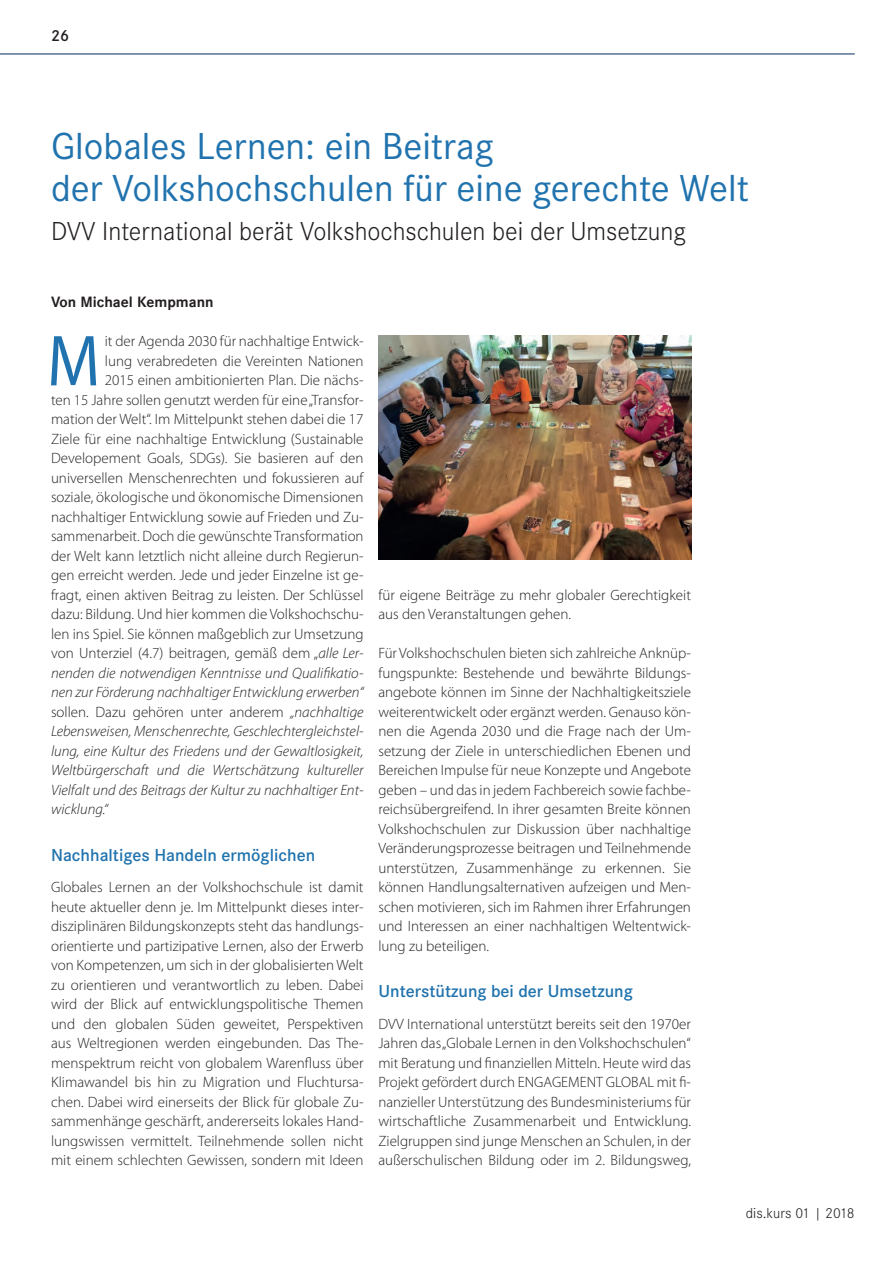
<style>
.page{position:relative;width:893px;height:1263px;background:#fff}
.page>*{position:absolute;margin:0;border:0;box-sizing:border-box;transform-origin:0 0}
._05A-Initial-Dossier{font:72.9px "Myriad Pro";color:#2073ae;scale:.9 1}
._01B-Headline-Doss{font:39px/42px "Corporate S";color:#2073ae}
._02B-Subline{font:300 27px "Corporate S";color:#231f20}
._04B-ZUE-Dossier{font:600 18px "Corporate S";color:#2073ae}
.t1{font:600 16.5px "Corporate S";color:#231f20}
._01A-fliesstext{font:300 15px/19.5px "Myriad Pro";color:#231f20;text-align:justify}
._05A-Initial-Dossier-2{font:300 15px "Myriad Pro";color:#231f20}
._05A-Initial-Dossier-3{font:italic 300 15px "Myriad Pro";color:#231f20}
.t2{font:300 15px "Corporate S";color:#231f20}
._04A-vonAutor{font:700 14.7px "Corporate SBQ";color:#231f20}
.s1{font-style:italic}
</style>
<div class="page">
<hr style="left:0;top:54px;width:855px;height:1px;background:#002a5c">
<img style="left:378px;top:335px;width:313px;height:224px">
<p class="t1" style="left:51px;top:26px;width:20px">26</p>
<p class="_01B-Headline-Doss" style="left:51px;top:126px;width:699px">Globales Lernen: ein Beitrag<br>der Volkshochschulen für eine gerechte Welt</p>
<p class="_02B-Subline" style="left:51px;top:216px;width:636px">DVV International berät Volkshochschulen bei der Umsetzung</p>
<p class="_04A-vonAutor" style="left:51px;top:293px;width:164px">Von Michael Kempmann</p>
<p class="_05A-Initial-Dossier" style="left:47px;top:316px;width:60px">M</p>
<p class="_05A-Initial-Dossier-2" style="left:105px;top:332px;width:260px">it der Agenda 2030 für nachhaltige Entwick-</p>
<p class="_05A-Initial-Dossier-2" style="left:105px;top:352px;width:260px">lung verabredeten die Vereinten Nationen</p>
<p class="_05A-Initial-Dossier-2" style="left:105px;top:371px;width:260px">2015 einen ambitionierten Plan. Die nächs-</p>
<p class="_05A-Initial-Dossier-2" style="left:51px;top:391px;width:314px">ten 15 Jahre sollen genutzt werden für eine „Transfor-</p>
<p class="_05A-Initial-Dossier-2" style="left:51px;top:410px;width:314px">mation der Welt“. Im Mittelpunkt stehen dabei die 17</p>
<p class="_05A-Initial-Dossier-2" style="left:51px;top:430px;width:314px">Ziele für eine nachhaltige Entwicklung (Sustainable</p>
<p class="_05A-Initial-Dossier-2" style="left:51px;top:449px;width:314px">Developement Goals, SDGs). Sie basieren auf den</p>
<p class="_05A-Initial-Dossier-2" style="left:51px;top:469px;width:314px">universellen Menschenrechten und fokussieren auf</p>
<p class="_05A-Initial-Dossier-2" style="left:51px;top:488px;width:314px">soziale, ökologische und ökonomische Dimensionen</p>
<p class="_05A-Initial-Dossier-2" style="left:51px;top:508px;width:314px">nachhaltiger Entwicklung sowie auf Frieden und Zu-</p>
<p class="_05A-Initial-Dossier-2" style="left:51px;top:527px;width:314px">sammenarbeit. Doch die gewünschte Transformation</p>
<p class="_05A-Initial-Dossier-2" style="left:51px;top:547px;width:314px">der Welt kann letztlich nicht alleine durch Regierun-</p>
<p class="_05A-Initial-Dossier-2" style="left:51px;top:566px;width:314px">gen erreicht werden. Jede und jeder Einzelne ist ge-</p>
<p class="_05A-Initial-Dossier-2" style="left:51px;top:586px;width:314px">fragt, einen aktiven Beitrag zu leisten. Der Schlüssel</p>
<p class="_05A-Initial-Dossier-2" style="left:51px;top:605px;width:314px">dazu: Bildung. Und hier kommen die Volkshochschu-</p>
<p class="_05A-Initial-Dossier-2" style="left:51px;top:625px;width:314px">len ins Spiel. Sie können maßgeblich zur Umsetzung</p>
<p class="_05A-Initial-Dossier-2" style="left:51px;top:644px;width:314px">von Unterziel (4.7) beitragen, gemäß dem „<span class="s1">alle Ler-</span></p>
<p class="_05A-Initial-Dossier-3" style="left:51px;top:664px;width:314px">nenden die notwendigen Kenntnisse und Qualifikatio-</p>
<p class="_05A-Initial-Dossier-3" style="left:51px;top:683px;width:314px">nen zur Förderung nachhaltiger Entwicklung erwerben“</p>
<p class="_05A-Initial-Dossier-2" style="left:51px;top:703px;width:314px">sollen. Dazu gehören unter anderem <span class="s1">„nachhaltige</span></p>
<p class="_05A-Initial-Dossier-3" style="left:51px;top:722px;width:314px">Lebensweisen, Menschenrechte, Geschlechtergleichstel-</p>
<p class="_05A-Initial-Dossier-3" style="left:51px;top:742px;width:314px">lung, eine Kultur des Friedens und der Gewaltlosigkeit,</p>
<p class="_05A-Initial-Dossier-3" style="left:51px;top:761px;width:314px">Weltbürgerschaft und die Wertschätzung kultureller</p>
<p class="_05A-Initial-Dossier-3" style="left:51px;top:781px;width:314px">Vielfalt und des Beitrags der Kultur zu nachhaltiger Ent-</p>
<p class="_05A-Initial-Dossier-3" style="left:51px;top:800px;width:58px">wicklung.“</p>
<p class="_04B-ZUE-Dossier" style="left:51px;top:845px;width:266px">Nachhaltiges Handeln ermöglichen</p>
<p class="_01A-fliesstext" style="left:51px;top:877px;width:314px">Globales Lernen an der Volkshochschule ist damit heute aktueller denn je. Im Mittelpunkt dieses inter&shy;disziplinären Bildungskonzepts steht das handlungs&shy;orientierte und partizipative Lernen, also der Erwerb von Kompetenzen, um sich in der globalisierten Welt zu orientieren und verantwortlich zu leben. Dabei wird der Blick auf entwicklungspolitische Themen und den globalen Süden geweitet, Perspektiven aus Weltregionen werden eingebunden. Das The&shy;menspektrum reicht von globalem Warenfluss über Klimawandel bis hin zu Migration und Fluchtursa&shy;chen. Dabei wird einerseits der Blick für globale Zu&shy;sammenhänge geschärft, andererseits lokales Hand&shy;lungswissen vermittelt. Teilnehmende sollen nicht mit einem schlechten Gewissen, sondern mit Ideen</p>
<p class="_01A-fliesstext" style="left:378px;top:585px;width:314px">für eigene Beiträge zu mehr globaler Gerechtigkeit aus den Veranstaltungen gehen.</p>
<p class="_01A-fliesstext" style="left:378px;top:643px;width:314px">Für Volkshochschulen bieten sich zahlreiche Anknüp&shy;fungspunkte: Bestehende und bewährte Bildungs&shy;angebote können im Sinne der Nachhaltigkeitsziele weiterentwickelt oder ergänzt werden. Genauso kön&shy;nen die Agenda 2030 und die Frage nach der Um&shy;setzung der Ziele in unterschiedlichen Ebenen und Bereichen Impulse für neue Konzepte und Angebote geben – und das in jedem Fachbereich sowie fachbe&shy;reichsübergreifend. In ihrer gesamten Breite können Volkshochschulen zur Diskussion über nachhaltige Veränderungsprozesse beitragen und Teilnehmende unterstützen, Zusammenhänge zu erkennen. Sie können Handlungsalternativen aufzeigen und Men&shy;schen motivieren, sich im Rahmen ihrer Erfahrungen und Interessen an einer nachhaltigen Weltentwick&shy;lung zu beteiligen.</p>
<p class="_04B-ZUE-Dossier" style="left:378px;top:981px;width:256px">Unterstützung bei der Umsetzung</p>
<p class="_01A-fliesstext" style="left:378px;top:1014px;width:314px">DVV International unterstützt bereits seit den 1970er Jahren das „Globale Lernen in den Volkshochschulen“ mit Beratung und finanziellen Mitteln. Heute wird das Projekt gefördert durch ENGAGEMENT GLOBAL mit fi&shy;nanzieller Unterstützung des Bundesministeriums für wirtschaftliche Zusammenarbeit und Entwicklung.<br>Zielgruppen sind junge Menschen an Schulen, in der außerschulischen Bildung oder im 2. Bildungsweg,</p>
<p class="t2" style="left:746px;top:1204px;width:110px">dis.kurs 01 | 2018</p>
</div>
